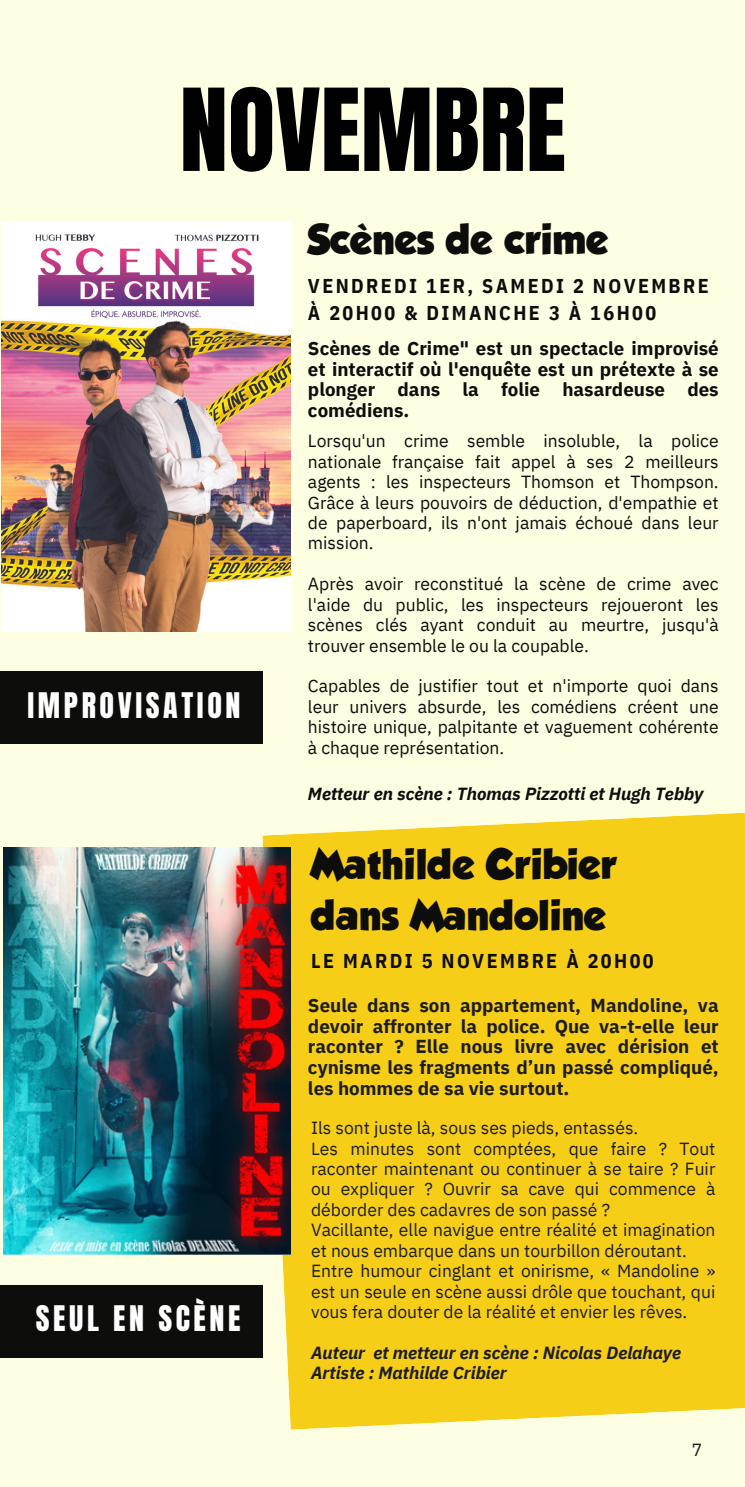
<style>
.page{position:relative;width:745px;height:1487px;background:#fff}
.page>*{position:absolute;margin:0;border:0;box-sizing:border-box;transform-origin:0 0}
.t1{font:97px "Anton";color:#010101}
.t2{font:37.25px/50.5px "GROBOLD";letter-spacing:.015em;color:#0d0d0b}
.t3{font:30px "Anton";letter-spacing:.12em;color:#fff}
.t4{font:700 20px/26.8px "IBM Plex Sans Cond";letter-spacing:.12em;color:#0d0d0b}
.t5{font:700 18.75px/20.5px "IBM Plex Sans";color:#1d1d1b;text-align:justify}
.t6{font:700 18.75px/20.5px "IBM Plex Sans";color:#0d0d0b;text-align:justify}
.t7{font:17.5px/20.5px "IBM Plex Sans";color:#0d0d0b;text-align:justify}
.t8{font:17.5px/20.5px "IBM Plex Sans";color:#1d1d1b;text-align:justify}
.t9{font:italic 700 17.5px/20.5px "IBM Plex Sans";color:#1d1d1b}
.t10{font:italic 700 17.5px "IBM Plex Sans";color:#0d0d0b}
</style>
<div class="page">
<div style="left:0;top:0;width:744px;height:1487px;background:#fefee2"></div>
<div style="left:262px;top:812px;width:482px;height:618px;background:#f6ce18"></div>
<img style="left:3px;top:848px;width:287px;height:406px">
<img style="left:2px;top:222px;width:288px;height:409px">
<div style="left:0;top:671px;width:262px;height:73px;background:#0d0d0b"></div>
<div style="left:0;top:1285px;width:262px;height:72px;background:#0d0d0b"></div>
<h6 class="t1" style="left:179px;top:61px;width:387px">NOVEMBRE</h6>
<h3 class="t3" style="left:28px;top:684px;width:214px">IMPROVISATION</h3>
<p class="t3" style="left:36px;top:1297px;width:206px">SEUL EN SCÈNE</p>
<p class="t2" style="left:308px;top:218px;width:301px">Scènes de crime</p>
<p class="t4" style="left:308px;top:272px;width:402px">VENDREDI 1ER, SAMEDI 2 NOVEMBRE<br>À 20H00 &amp; DIMANCHE 3 À 16H00</p>
<p class="t6" style="left:308px;top:338px;width:412px">Scènes de Crime" est un spectacle improvisé et interactif où l'enquête est un prétexte à se plonger dans la folie hasardeuse des comédiens.</p>
<h2 class="t7" style="left:308px;top:430px;width:412px">Lorsqu'un crime semble insoluble, la police nationale française fait appel à ses 2 meilleurs agents : les inspecteurs Thomson et Thompson.<br>Grâce à leurs pouvoirs de déduction, d'empathie et de paperboard, ils n'ont jamais échoué dans leur mission.</h2>
<h4 class="t7" style="left:308px;top:573px;width:412px">Après avoir reconstitué la scène de crime avec l'aide du public, les inspecteurs rejoueront les scènes clés ayant conduit au meurtre, jusqu'à trouver ensemble le ou la coupable.</h4>
<h5 class="t7" style="left:308px;top:675px;width:412px">Capables de justifier tout et n'importe quoi dans leur univers absurde, les comédiens créent une histoire unique, palpitante et vaguement cohérente à chaque représentation.</h5>
<p class="t10" style="left:308px;top:782px;width:397px">Metteur en scène : Thomas Pizzotti et Hugh Tebby</p>
<h6 class="t2" style="left:311px;top:843px;width:307px">Mathilde Cribier dans Mandoline</h6>
<p class="t4" style="left:311px;top:947px;width:344px">LE MARDI 5 NOVEMBRE À 20H00</p>
<h3 class="t5" style="left:308px;top:995px;width:412px">Seule dans son appartement, Mandoline, va devoir affronter la police. Que va-t-elle leur raconter ? Elle nous livre avec dérision et cynisme les fragments d’un passé compliqué, les hommes de sa vie surtout.</h3>
<h2 class="t8" style="left:311px;top:1117px;width:329px">Ils sont juste là, sous ses pieds, entassés.</h2>
<h4 class="t8" style="left:311px;top:1138px;width:406px">Les minutes sont comptées, que faire ? Tout raconter maintenant ou continuer à se taire ? Fuir ou expliquer ? Ouvrir sa cave qui commence à déborder des cadavres de son passé ?</h4>
<h5 class="t8" style="left:311px;top:1219px;width:406px">Vacillante, elle navigue entre réalité et imagination et nous embarque dans un tourbillon déroutant.</h5>
<p class="t8" style="left:311px;top:1260px;width:406px">Entre humour cinglant et onirisme, « Mandoline » est un seule en scène aussi drôle que touchant, qui vous fera douter de la réalité et envier les rêves.</p>
<p class="t9" style="left:311px;top:1342px;width:371px">Auteur et metteur en scène : Nicolas Delahaye<br>Artiste : Mathilde Cribier</p>
<p class="t8" style="left:691px;top:1439px;width:12px">7</p>
</div>
